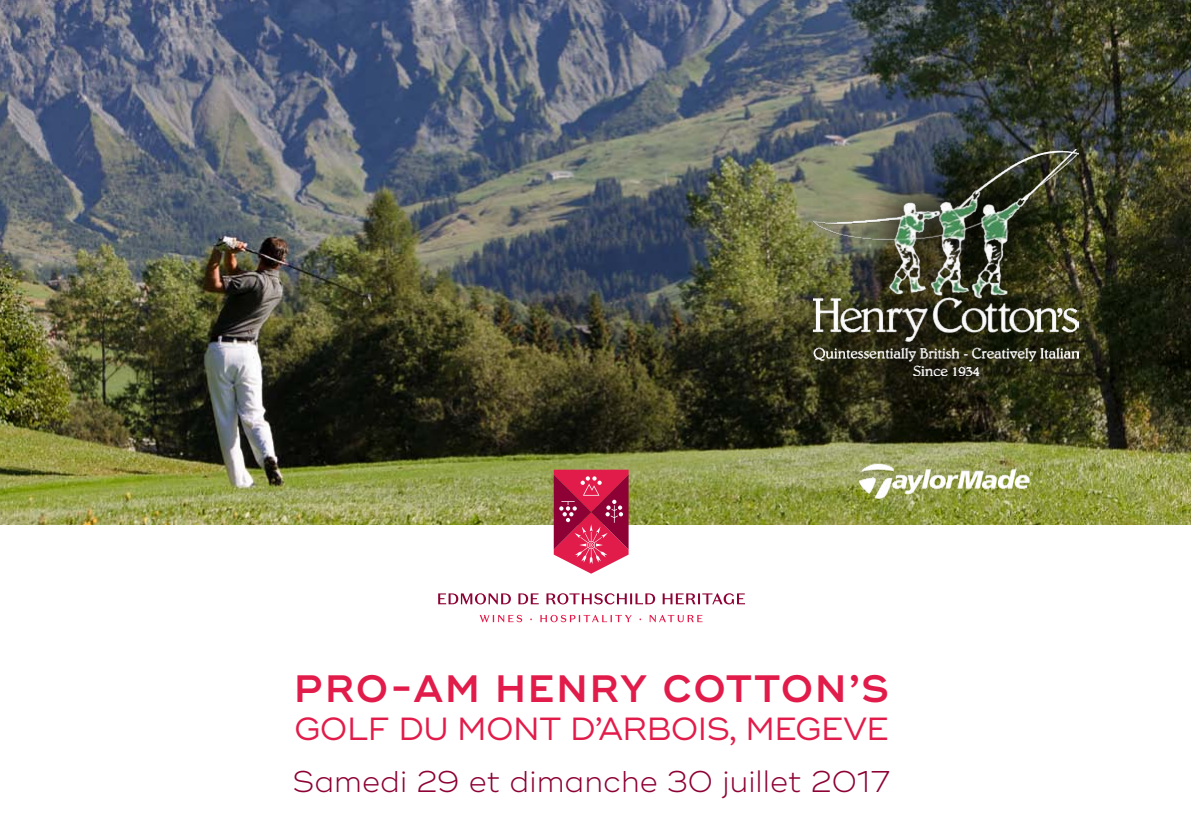
<style>
.page{position:relative;width:1191px;height:840px;background:#fff}
.page>*{position:absolute;margin:0;border:0;box-sizing:border-box;transform-origin:0 0}
.t1{font:600 38.2px "Ridley Grotesk";letter-spacing:.05em;color:#e21c4a}
.t2{font:32px "Ridley Grotesk";letter-spacing:-.02em;color:#e21c4a}
.t3{font:300 30px "Ridley Grotesk";color:#8d0134}
</style>
<div class="page">
<img style="left:0;top:0;width:1191px;height:524px">
<svg style="left:554px;top:469px;width:74px;height:104px;background:#c9355d"></svg>
<svg style="left:480px;top:614px;width:222px;height:8px"></svg>
<svg style="left:438px;top:593px;width:307px;height:11px"></svg>
<img style="left:856px;top:463px;width:180px;height:35px">
<img style="left:779px;top:115px;width:333px;height:295px">
<p class="t1" style="left:294px;top:665px;width:596px">PRO-AM HENRY COTTON’S</p>
<p class="t2" style="left:294px;top:708px;width:596px">GOLF DU MONT D’ARBOIS, MEGEVE</p>
<p class="t3" style="left:292px;top:762px;width:600px">Samedi 29 et dimanche 30 juillet 2017</p>
</div>
